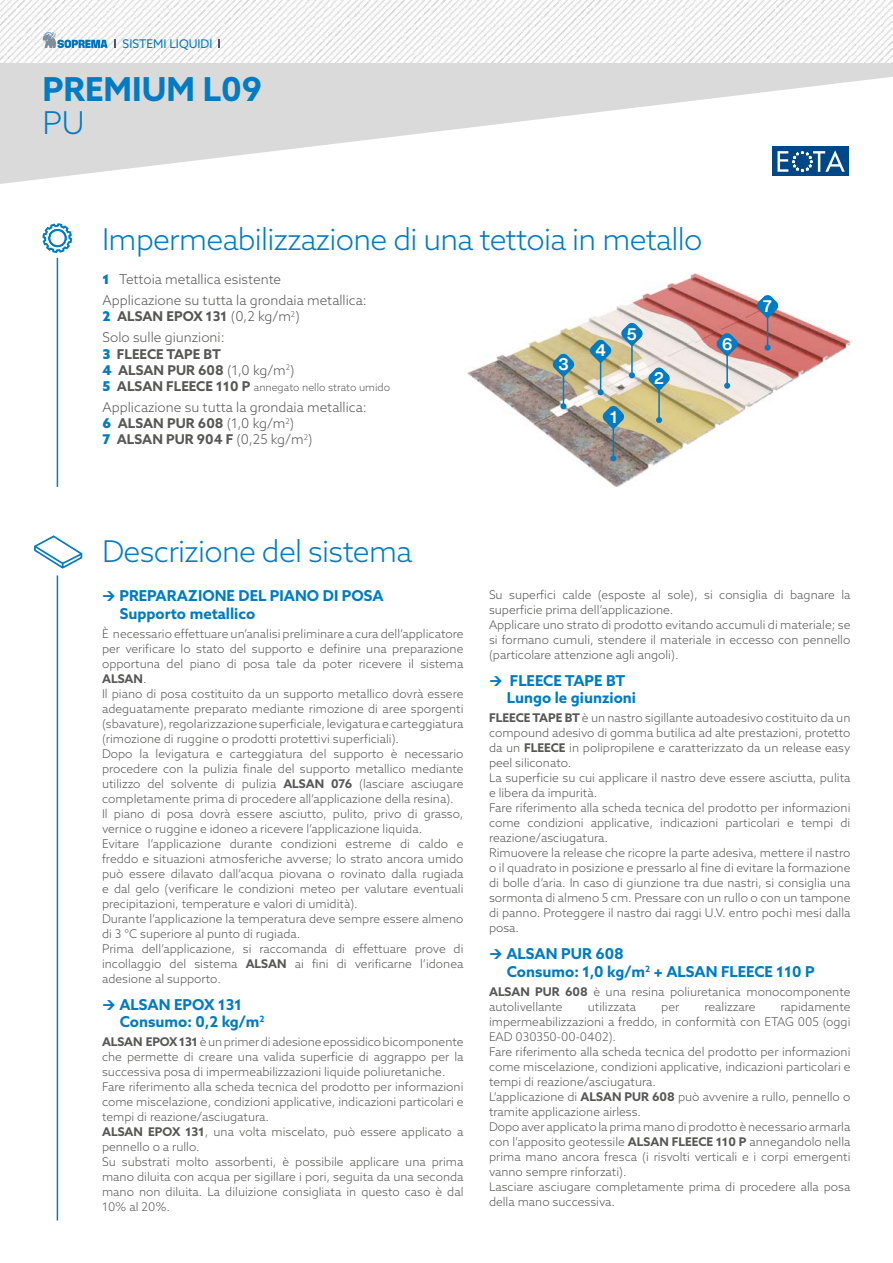
<style>
.page{position:relative;width:893px;height:1263px;background:#fff}
.page>*{position:absolute;margin:0;border:0;box-sizing:border-box;transform-origin:0 0}
.t1{font:700 33px "Azo Sans";color:#007bc4}
.t2{font:300 31.5px "Azo Sans";color:#007bc4}
.t3{font:300 30px "Azo Sans";letter-spacing:-.02em;color:#007bc4}
.t4{font:700 16.5px "Helvetica Now Display";color:#fff}
.t5{font:700 15px/17.5px "Azo Sans";color:#007bc4}
.t6{font:300 13.5px/21px "Azo Sans";color:#575756}
.t7{font:700 13.5px/16.2px "Azo Sans";color:#575756}
.t8{font:300 12px/15px "Azo Sans";color:#575756}
.t9{font:12px "Azo Sans";color:#007bc4}
.t10{font:300 10.5px "Azo Sans";color:#575756}
.s1{font-weight:900;color:#007bc4}
.s2{font-weight:700}
.s3{font-weight:300}
.s4{font-weight:900;font-size:13.5px;color:#007bc4}
.s5{font-weight:700;font-size:13.5px}
</style>
<div class="page">
<img style="left:468px;top:273px;width:382px;height:214px">
<svg style="left:0;top:63px;width:893px;height:121px;fill:#dadada"></svg>
<img style="left:0;top:0;width:893px;height:63px">
<hr style="left:57px;top:258px;width:1px;height:229px;background:#007bc4">
<svg style="left:42px;top:223px;width:31px;height:30px"></svg>
<svg style="left:552px;top:353px;width:23px;height:24px"></svg>
<hr style="left:563px;top:372px;width:1px;height:34px;background:#007bc4">
<svg style="left:560px;top:403px;width:6px;height:6px"></svg>
<svg style="left:648px;top:367px;width:22px;height:24px"></svg>
<hr style="left:658px;top:386px;width:2px;height:34px;background:#007bc4">
<svg style="left:656px;top:417px;width:6px;height:6px"></svg>
<svg style="left:602px;top:405px;width:23px;height:24px"></svg>
<hr style="left:613px;top:424px;width:1px;height:34px;background:#007bc4">
<svg style="left:610px;top:455px;width:6px;height:6px"></svg>
<svg style="left:589px;top:339px;width:23px;height:24px"></svg>
<hr style="left:600px;top:358px;width:1px;height:34px;background:#007bc4">
<svg style="left:598px;top:389px;width:6px;height:6px"></svg>
<svg style="left:621px;top:322px;width:22px;height:24px"></svg>
<hr style="left:631px;top:341px;width:2px;height:34px;background:#007bc4">
<svg style="left:629px;top:372px;width:6px;height:6px"></svg>
<svg style="left:716px;top:333px;width:22px;height:24px"></svg>
<hr style="left:726px;top:351px;width:2px;height:35px;background:#007bc4">
<svg style="left:724px;top:383px;width:6px;height:6px"></svg>
<svg style="left:34px;top:535px;width:49px;height:34px"></svg>
<hr style="left:57px;top:575px;width:1px;height:645px;background:#007bc4">
<svg style="left:756px;top:295px;width:23px;height:24px"></svg>
<hr style="left:767px;top:313px;width:1px;height:35px;background:#007bc4">
<svg style="left:765px;top:345px;width:6px;height:6px"></svg>
<svg style="left:43px;top:32px;width:64px;height:16px"></svg>
<div style="left:773px;top:147px;width:76px;height:29px;background:#004787"></div>
<svg style="left:777px;top:150px;width:68px;height:22px"></svg>
<p class="t9" style="left:123px;top:36px;width:91px">SISTEMI LIQUIDI</p>
<h1 class="t1" style="left:42px;top:68px;width:221px">PREMIUM L09</h1>
<h2 class="t2" style="left:42px;top:103px;width:44px">PU</h2>
<h3 class="t3" style="left:102px;top:220px;width:602px">Impermeabilizzazione di una tettoia in metallo</h3>
<p class="t6" style="left:103px;top:269px;width:266px"><span class="s1">1</span> Tettoia metallica esistente<br>Applicazione su tutta la grondaia metallica:</p>
<p class="t6" style="left:103px;top:306px;width:199px"><span class="s1">2</span> <span class="s2">ALSAN EPOX 131</span> (0,2 kg/m<sup>2</sup>)<br>Solo sulle giunzioni:</p>
<p class="t7" style="left:103px;top:345px;width:194px"><span class="s1">3</span> FLEECE TAPE BT<br><span class="s1">4</span> ALSAN PUR 608 <span class="s3">(1,0 kg/m</span><sup>2</sup><span class="s3">)</span></p>
<p class="t10" style="left:103px;top:381px;width:289px"><span class="s4">5</span> <span class="s5">ALSAN FLEECE 110 P</span> annegato nello strato umido</p>
<p class="t6" style="left:103px;top:399px;width:266px;line-height:16.2px">Applicazione su tutta la grondaia metallica:<br><span class="s1">6</span> <span class="s2">ALSAN PUR 608</span> (1,0 kg/m<sup>2</sup>)<br><span class="s1">7</span> <span class="s2">ALSAN PUR 904 F</span> (0,25 kg/m<sup>2</sup>)</p>
<h3 class="t4" style="left:627px;top:322px;width:11px">5</h3>
<h3 class="t4" style="left:595px;top:339px;width:12px">4</h3>
<h3 class="t4" style="left:558px;top:353px;width:12px">3</h3>
<h3 class="t4" style="left:654px;top:367px;width:11px">2</h3>
<h3 class="t4" style="left:610px;top:405px;width:8px">1</h3>
<h3 class="t4" style="left:722px;top:333px;width:12px">6</h3>
<h3 class="t4" style="left:763px;top:295px;width:10px">7</h3>
<h3 class="t3" style="left:102px;top:532px;width:312px">Descrizione del sistema</h3>
<p class="t5" style="left:119px;top:587px;width:266px">PREPARAZIONE DEL PIANO DI POSA<br>Supporto metallico</p>
<p class="t8" style="left:102px;top:626px;width:363px">È necessario effettuare un’analisi preliminare a cura dell’applicatore per verificare lo stato del supporto e definire una preparazione opportuna del piano di posa tale da poter ricevere il sistema <span class="s2">ALSAN</span>.<br>Il piano di posa costituito da un supporto metallico dovrà essere adeguatamente preparato mediante rimozione di aree sporgenti (sbavature), regolarizzazione superficiale, levigatura e carteggiatura (rimozione di ruggine o prodotti protettivi superficiali).<br>Dopo la levigatura e carteggiatura del supporto è necessario procedere con la pulizia finale del supporto metallico mediante utilizzo del solvente di pulizia <span class="s2">ALSAN 076</span> (lasciare asciugare completamente prima di procedere all’applicazione della resina).<br>Il piano di posa dovrà essere asciutto, pulito, privo di grasso, vernice o ruggine e idoneo a ricevere l’applicazione liquida.<br>Evitare l’applicazione durante condizioni estreme di caldo e freddo e situazioni atmosferiche avverse; lo strato ancora umido può essere dilavato dall’acqua piovana o rovinato dalla rugiada e dal gelo (verificare le condizioni meteo per valutare eventuali precipitazioni, temperature e valori di umidità).<br>Durante l’applicazione la temperatura deve sempre essere almeno di 3 °C superiore al punto di rugiada.<br>Prima dell’applicazione, si raccomanda di effettuare prove di incollaggio del sistema <span class="s2">ALSAN</span> ai fini di verificarne l’idonea adesione al supporto.</p>
<p class="t5" style="left:119px;top:995px;width:147px">ALSAN EPOX 131<br>Consumo: 0,2 kg/m<sup>2</sup></p>
<p class="t8" style="left:102px;top:1034px;width:363px"><span class="s2">ALSAN EPOX 131</span> è un primer di adesione epossidico bicomponente che permette di creare una valida superficie di aggrappo per la successiva posa di impermeabilizzazioni liquide poliuretaniche.<br>Fare riferimento alla scheda tecnica del prodotto per informazioni come miscelazione, condizioni applicative, indicazioni particolari e tempi di reazione/asciugatura.<br><span class="s2">ALSAN EPOX 131</span>, una volta miscelato, può essere applicato a pennello o a rullo.<br>Su substrati molto assorbenti, è possibile applicare una prima mano diluita con acqua per sigillare i pori, seguita da una seconda mano non diluita. La diluizione consigliata in questo caso è dal 10% al 20%.</p>
<p class="t8" style="left:489px;top:587px;width:363px">Su superfici calde (esposte al sole), si consiglia di bagnare la superficie prima dell’applicazione.<br>Applicare uno strato di prodotto evitando accumuli di materiale; se si formano cumuli, stendere il materiale in eccesso con pennello (particolare attenzione agli angoli).</p>
<p class="t5" style="left:507px;top:671px;width:131px">FLEECE TAPE BT<br>Lungo le giunzioni</p>
<p class="t8" style="left:489px;top:710px;width:363px"><span class="s2">FLEECE TAPE BT</span> è un nastro sigillante autoadesivo costituito da un compound adesivo di gomma butilica ad alte prestazioni, protetto da un <span class="s2">FLEECE</span> in polipropilene e caratterizzato da un release easy peel siliconato.<br>La superficie su cui applicare il nastro deve essere asciutta, pulita e libera da impurità.<br>Fare riferimento alla scheda tecnica del prodotto per informazioni come condizioni applicative, indicazioni particolari e tempi di reazione/asciugatura.<br>Rimuovere la release che ricopre la parte adesiva, mettere il nastro o il quadrato in posizione e pressarlo al fine di evitare la formazione di bolle d’aria. In caso di giunzione tra due nastri, si consiglia una sormonta di almeno 5 cm. Pressare con un rullo o con un tampone di panno. Proteggere il nastro dai raggi U.V. entro pochi mesi dalla posa.</p>
<p class="t5" style="left:506px;top:945px;width:310px">ALSAN PUR 608<br>Consumo: 1,0 kg/m<sup>2</sup> + ALSAN FLEECE 110 P</p>
<p class="t8" style="left:489px;top:984px;width:363px"><span class="s2">ALSAN PUR 608</span> è una resina poliuretanica monocomponente autolivellante</p>
<p class="t8" style="left:489px;top:999px;width:363px;text-indent:292px">rapidamente impermeabilizzazioni a freddo, in conformità con ETAG 005 (oggi EAD 030350-00-0402).<br>Fare riferimento alla scheda tecnica del prodotto per informazioni come miscelazione, condizioni applicative, indicazioni particolari e tempi di reazione/asciugatura.<br>L’applicazione di <span class="s2">ALSAN PUR 608</span> può avvenire a rullo, pennello o tramite applicazione airless.<br>Dopo aver applicato la prima mano di prodotto è necessario armarla con l’apposito geotessile <span class="s2">ALSAN FLEECE 110 P</span> annegandolo nella prima mano ancora fresca (i risvolti verticali e i corpi emergenti vanno sempre rinforzati).<br>Lasciare asciugare completamente prima di procedere alla posa della mano successiva.</p>
<p class="t8" style="left:588px;top:999px;width:50px">utilizzata</p>
<p class="t8" style="left:661px;top:999px;width:20px">per</p>
<p class="t8" style="left:704px;top:999px;width:53px">realizzare</p>
</div>
